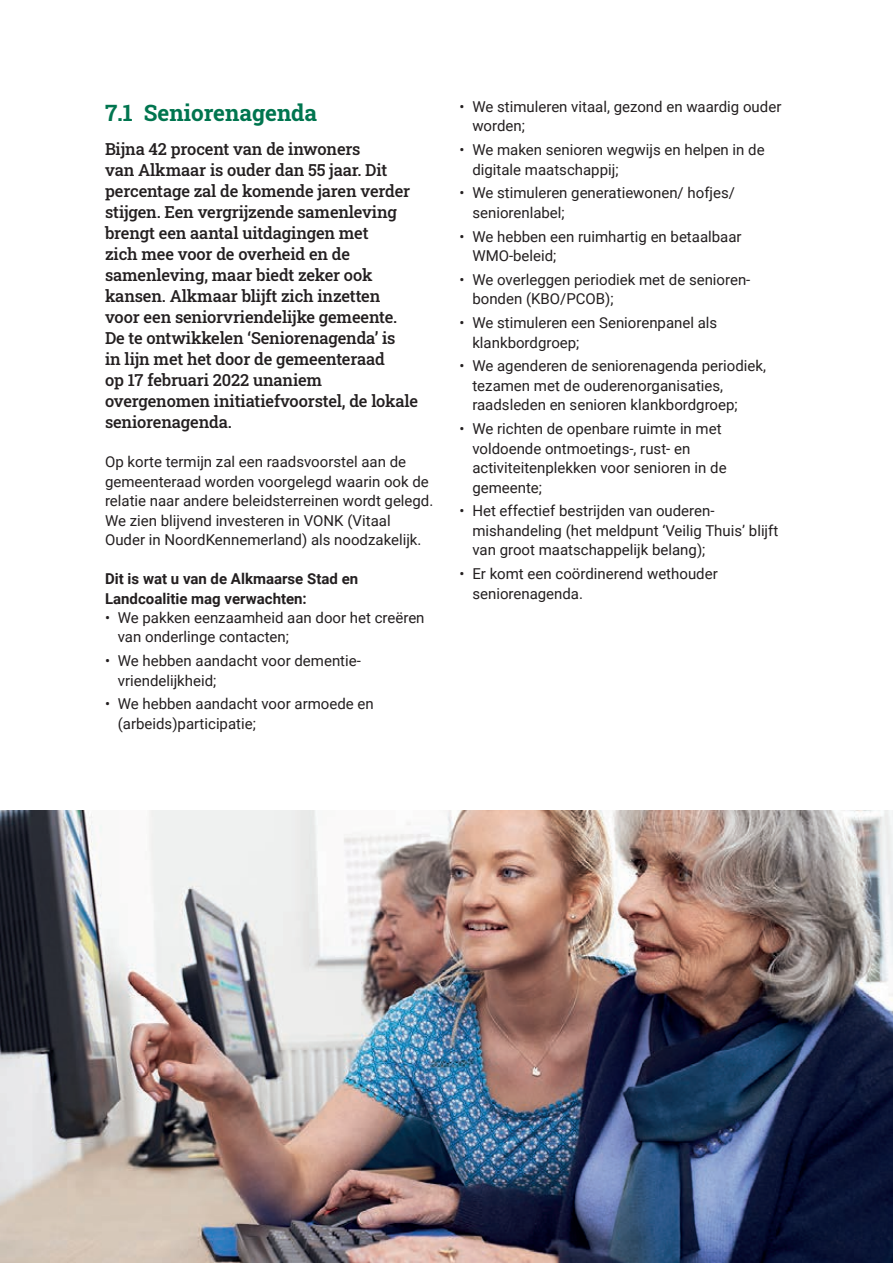
<style>
.page{position:relative;width:893px;height:1263px;background:#fff}
.page>*{position:absolute;margin:0;border:0;box-sizing:border-box;transform-origin:0 0}
.t1{font:700 22.5px "Roboto Slab";color:#00754f}
.t2{font:500 16.5px/21px "Roboto Slab";letter-spacing:-.01em;color:#231f20}
.t3{font:15px/19.5px "Roboto";color:#231f20}
.t4{font:700 15px/19.5px "Roboto";color:#231f20}
</style>
<div class="page">
<img style="left:0;top:810px;width:893px;height:453px">
<h1 class="t1" style="left:105px;top:98px;width:214px">7.1 Seniorenagenda</h1>
<p class="t2" style="left:105px;top:138px;width:314px">Bijna 42 procent van de inwoners<br>van Alkmaar is ouder dan 55 jaar. Dit percentage zal de komende jaren verder stijgen. Een vergrijzende samenleving brengt een aantal uitdagingen met<br>zich mee voor de overheid en de samenleving, maar biedt zeker ook kansen. Alkmaar blijft zich inzetten voor een seniorvriendelijke gemeente.<br>De te ontwikkelen ‘Seniorenagenda’ is<br>in lijn met het door de gemeenteraad<br>op 17 februari 2022 unaniem overgenomen initiatiefvoorstel, de lokale seniorenagenda.</p>
<p class="t3" style="left:105px;top:451px;width:330px">Op korte termijn zal een raadsvoorstel aan de gemeenteraad worden voorgelegd waarin ook de relatie naar andere beleidsterreinen wordt gelegd.<br>We zien blijvend investeren in VONK (Vitaal Ouder in NoordKennemerland) als noodzakelijk.</p>
<p class="t4" style="left:105px;top:568px;width:255px">Dit is wat u van de Alkmaarse Stad en<br>Landcoalitie mag verwachten:</p>
<p class="t3" style="left:118px;top:607px;width:308px;text-indent:-13px">• We pakken eenzaamheid aan door het creëren van onderlinge contacten;</p>
<p class="t3" style="left:118px;top:650px;width:245px;text-indent:-13px">• We hebben aandacht voor dementie&shy;vriendelijkheid;</p>
<p class="t3" style="left:118px;top:694px;width:257px;text-indent:-13px">• We hebben aandacht voor armoede en (arbeids)participatie;</p>
<p class="t3" style="left:472px;top:96px;width:310px;text-indent:-13px">• We stimuleren vitaal, gezond en waardig ouder worden;</p>
<p class="t3" style="left:472px;top:139px;width:294px;text-indent:-13px">• We maken senioren wegwijs en helpen in de digitale maatschappij;</p>
<p class="t3" style="left:472px;top:183px;width:264px;text-indent:-13px">• We stimuleren generatiewonen/ hofjes/ seniorenlabel;</p>
<p class="t3" style="left:472px;top:226px;width:271px;text-indent:-13px">• We hebben een ruimhartig en betaalbaar<br>WMO-beleid;</p>
<p class="t3" style="left:472px;top:269px;width:280px;text-indent:-13px">• We overleggen periodiek met de senioren&shy;bonden (KBO/PCOB);</p>
<p class="t3" style="left:472px;top:312px;width:246px;text-indent:-13px">• We stimuleren een Seniorenpanel als klankbordgroep;</p>
<p class="t3" style="left:472px;top:356px;width:295px;text-indent:-13px">• We agenderen de seniorenagenda periodiek, tezamen met de ouderenorganisaties, raadsleden en senioren klankbordgroep;</p>
<p class="t3" style="left:472px;top:418px;width:256px;text-indent:-13px">• We richten de openbare ruimte in met voldoende ontmoetings-, rust- en activiteitenplekken voor senioren in de gemeente;</p>
<p class="t3" style="left:472px;top:501px;width:307px;text-indent:-13px">• Het effectief bestrijden van ouderen&shy;mishandeling (het meldpunt ‘Veilig Thuis’ blijft van groot maatschappelijk belang);</p>
<p class="t3" style="left:472px;top:563px;width:247px;text-indent:-13px">• Er komt een coördinerend wethouder seniorenagenda.</p>
</div>
